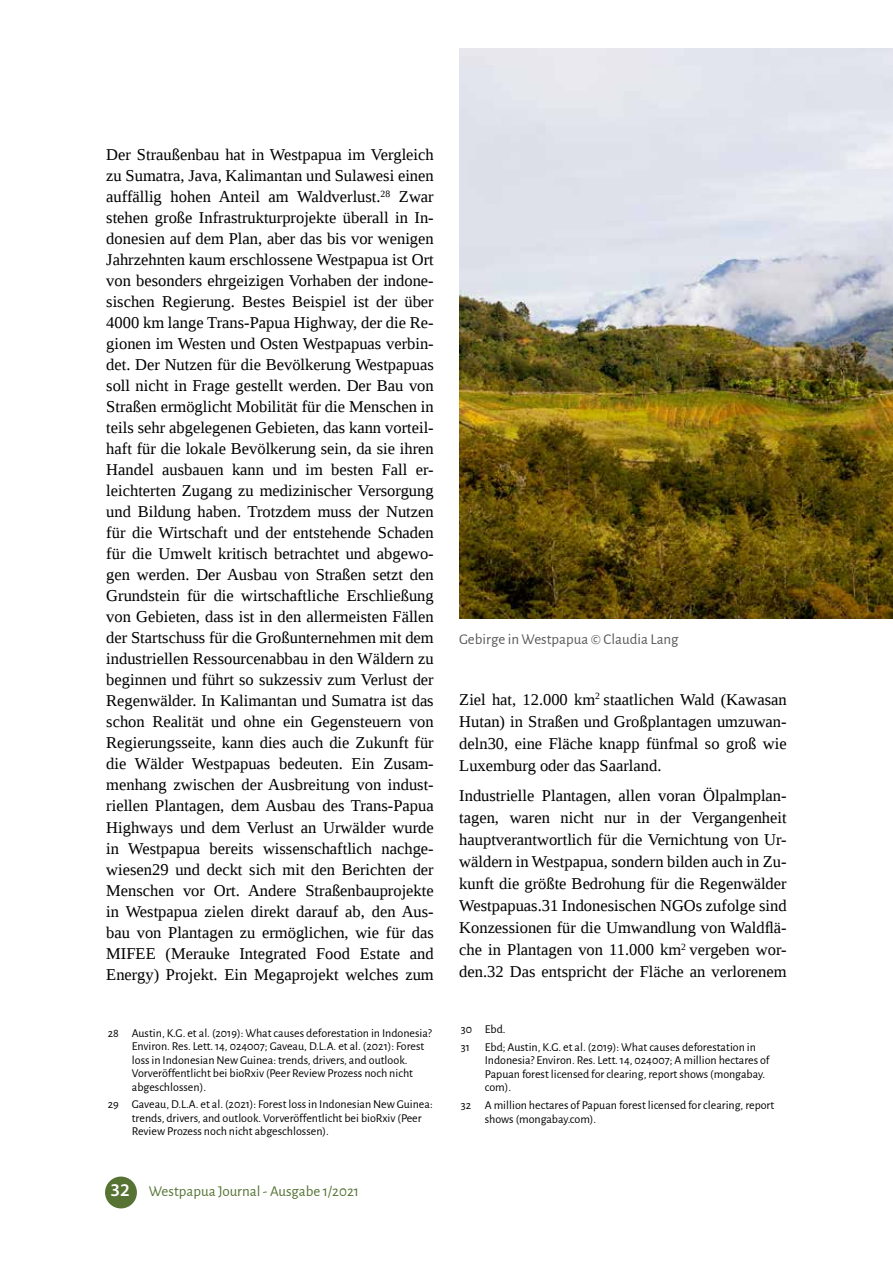
<style>
.page{position:relative;width:893px;height:1263px;background:#fff}
.page>*{position:absolute;margin:0;border:0;box-sizing:border-box;transform-origin:0 0}
.t1{font:16.5px/21px "Liberation Serif";color:#000;text-align:justify}
.t2{font:15px "Alegreya Sans";color:#567334}
.t3{font:15px "Alegreya Sans";color:#58595b}
.t4{font:12px/13.5px "Alegreya Sans";color:#000}
.s1{font-family:"Myriad Pro";font-weight:600;font-size:18px;color:#fff}
</style>
<div class="page">
<div style="left:105px;top:1176px;width:32px;height:32px;background:#567334;border-radius:50%"></div>
<img style="left:460px;top:49px;width:433px;height:570px">
<p class="t1" style="left:106px;top:144px;width:329px">Der Straußenbau hat in Westpapua im Vergleich zu Sumatra, Java, Kalimantan und Sulawesi einen auffällig hohen Anteil am Waldverlust.<sup>28</sup> Zwar stehen große Infrastrukturprojekte überall in In&shy;donesien auf dem Plan, aber das bis vor wenigen Jahrzehnten kaum erschlossene Westpapua ist Ort von besonders ehrgeizigen Vorhaben der indone&shy;sischen Regierung. Bestes Beispiel ist der über 4000 km lange Trans-Papua Highway, der die Re&shy;gionen im Westen und Osten Westpapuas verbin&shy;det. Der Nutzen für die Bevölkerung Westpapuas soll nicht in Frage gestellt werden. Der Bau von Straßen ermöglicht Mobilität für die Menschen in teils sehr abgelegenen Gebieten, das kann vorteil&shy;haft für die lokale Bevölkerung sein, da sie ihren Handel ausbauen kann und im besten Fall er&shy;leichterten Zugang zu medizinischer Versorgung und Bildung haben. Trotzdem muss der Nutzen für die Wirtschaft und der entstehende Schaden für die Umwelt kritisch betrachtet und abgewo&shy;gen werden. Der Ausbau von Straßen setzt den Grundstein für die wirtschaftliche Erschließung von Gebieten, dass ist in den allermeisten Fällen der Startschuss für die Großunternehmen mit dem industriellen Ressourcenabbau in den Wäldern zu beginnen und führt so sukzessiv zum Verlust der Regenwälder. In Kalimantan und Sumatra ist das schon Realität und ohne ein Gegensteuern von Regierungsseite, kann dies auch die Zukunft für die Wälder Westpapuas bedeuten. Ein Zusam&shy;menhang zwischen der Ausbreitung von indust&shy;riellen Plantagen, dem Ausbau des Trans-Papua Highways und dem Verlust an Urwälder wurde in Westpapua bereits wissenschaftlich nachge&shy;wiesen29 und deckt sich mit den Berichten der Menschen vor Ort. Andere Straßenbauprojekte in Westpapua zielen direkt darauf ab, den Aus&shy;bau von Plantagen zu ermöglichen, wie für das MIFEE (Merauke Integrated Food Estate and Energy) Projekt. Ein Megaprojekt welches zum</p>
<p class="t4" style="left:132px;top:1025px;width:302px;text-indent:-24px">28 Austin, K.G. et al. (2019): What causes deforestation in Indonesia?<br>Environ. Res. Lett. 14, 024007; Gaveau, D.L.A. et al. (2021): Forest loss in Indonesian New Guinea: trends, drivers, and outlook.<br>Vorveröffentlicht bei bioRxiv (Peer Review Prozess noch nicht abgeschlossen).</p>
<p class="t4" style="left:132px;top:1097px;width:302px;text-indent:-24px">29 Gaveau, D.L.A. et al. (2021): Forest loss in Indonesian New Guinea: trends, drivers, and outlook. Vorveröffentlicht bei bioRxiv (Peer<br>Review Prozess noch nicht abgeschlossen).</p>
<p class="t2" style="left:110px;top:1181px;width:250px"><span class="s1">32</span> Westpapua Journal - Ausgabe 1/2021</p>
<p class="t3" style="left:459px;top:629px;width:221px">Gebirge in Westpapua © Claudia Lang</p>
<p class="t1" style="left:459px;top:688px;width:329px;line-height:22px">Ziel hat, 12.000 km<sup>2</sup> staatlichen Wald (Kawasan Hutan) in Straßen und Großplantagen umzuwan&shy;deln30, eine Fläche knapp fünfmal so groß wie Luxemburg oder das Saarland.</p>
<p class="t1" style="left:459px;top:784px;width:329px;line-height:22px">Industrielle Plantagen, allen voran Ölpalmplan&shy;tagen, waren nicht nur in der Vergangenheit hauptverantwortlich für die Vernichtung von Ur&shy;wäldern in Westpapua, sondern bilden auch in Zu&shy;kunft die größte Bedrohung für die Regenwälder Westpapuas.31 Indonesischen NGOs zufolge sind Konzessionen für die Umwandlung von Waldflä&shy;che in Plantagen von 11.000 km<sup>2</sup> vergeben wor&shy;den.32 Das entspricht der Fläche an verlorenem</p>
<p class="t4" style="left:461px;top:1020px;width:297px;line-height:17.7px">30 Ebd.<br>31 Ebd; Austin, K.G. et al. (2019): What causes deforestation in</p>
<p class="t4" style="left:485px;top:1053px;width:286px">Indonesia? Environ. Res. Lett. 14, 024007; A million hectares of<br>Papuan forest licensed for clearing, report shows (mongabay. com).</p>
<p class="t4" style="left:485px;top:1098px;width:291px;text-indent:-24px">32 A million hectares of Papuan forest licensed for clearing, report shows (mongabay.com).</p>
</div>
